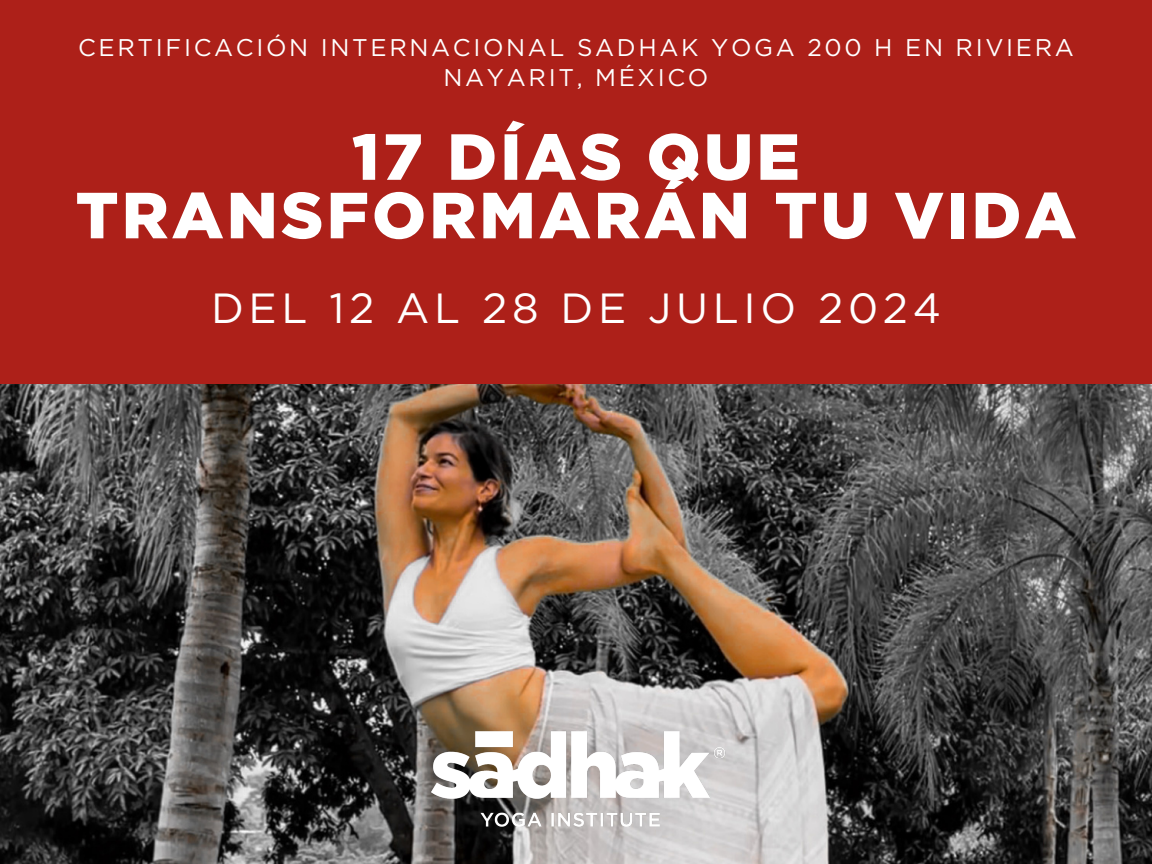
<style>
.page{position:relative;width:1152px;height:864px;background:#ad2019}
.page>*{position:absolute;margin:0;border:0;box-sizing:border-box;transform-origin:0 0}
.t1{font:900 64.95px/58.5px "Gotham";letter-spacing:.05em;color:#fff;text-align:center}
.t2{font:42.15px "Gotham";letter-spacing:.11em;color:#fff}
.t3{font:24.15px/30.3px "Gotham";letter-spacing:.11em;color:#fff;text-align:center}
</style>
<div class="page">
<img style="left:0;top:385px;width:1152px;height:479px">
<img style="left:393px;top:693px;width:369px;height:171px">
<h2 class="t3" style="left:78px;top:33px;width:997px">CERTIFICACIÓN INTERNACIONAL SADHAK YOGA 200 H EN RIVIERA<br>NAYARIT, MÉXICO</h2>
<h1 class="t1" style="left:76px;top:131px;width:1002px">17 DÍAS QUE<br>TRANSFORMARÁN TU VIDA</h1>
<p class="t2" style="left:211px;top:289px;width:731px">DEL 12 AL 28 DE JULIO 2024</p>
</div>
